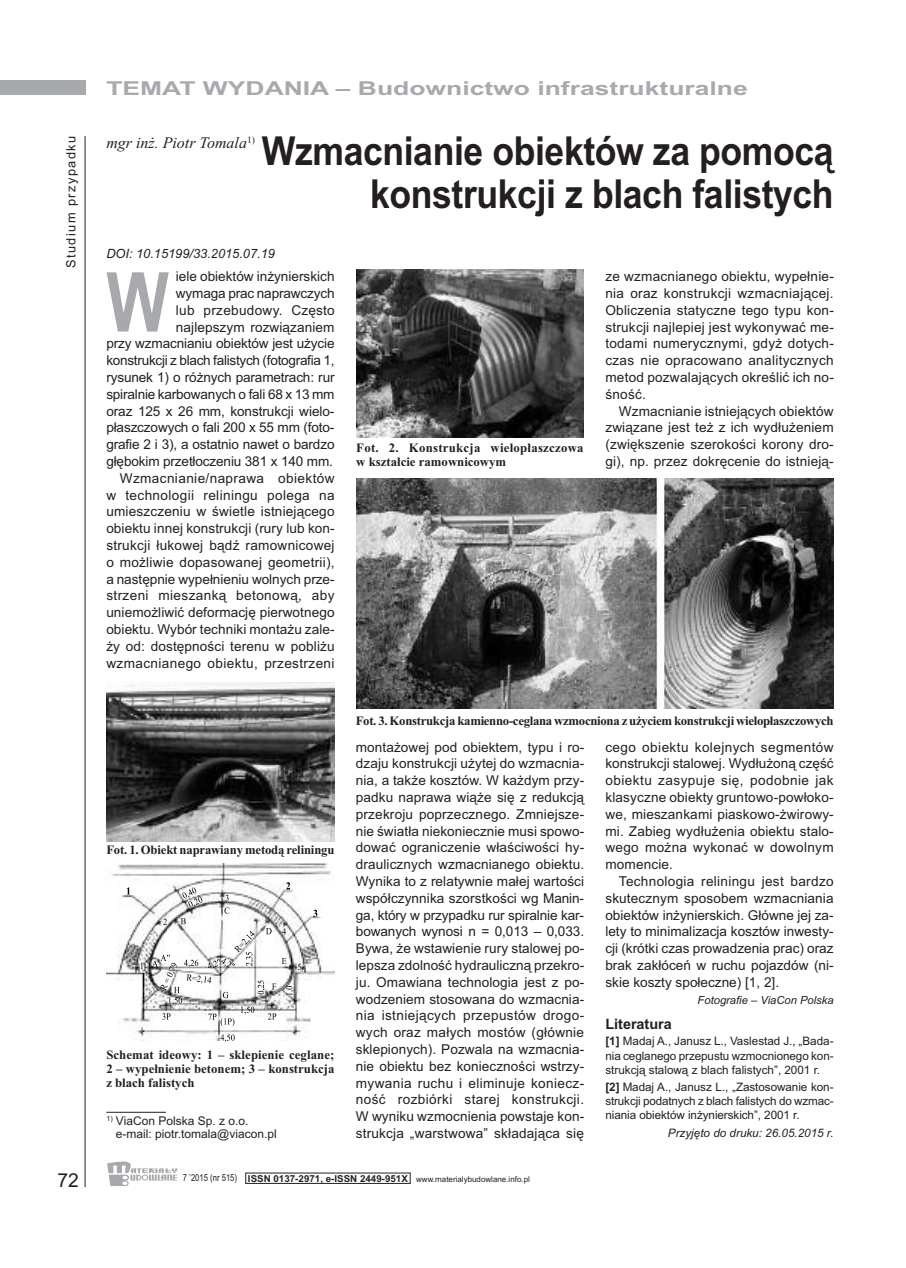
<style>
.page{position:relative;width:906px;height:1268px;background:#fff}
.page>*{position:absolute;margin:0;border:0;box-sizing:border-box;transform-origin:0 0}
.t1{font:700 82.8px "Arial";color:#a8a9ad;scale:.8 1}
.t2{font:700 39.9px/42.9px "Arial";letter-spacing:-.01em;color:#231f20;text-align:right;scale:.89 1}
.t3{font:700 19.2px "Arial";color:#a8a9ad;scale:1.38 1}
.t4{font:19.2px "Arial";color:#231f20}
.t5{font:italic 16.05px "Times New Roman";color:#231f20}
.t6{font:700 14.4px "Arial";color:#231f20}
.t7{font:13.65px/16.8px "Arial";letter-spacing:.005em;color:#231f20;text-align:justify}
.t8{font:700 12.75px/14.4px "Times New Roman";letter-spacing:-.01em;color:#231f20;text-align:justify}
.t9{font:700 12.75px/14.4px "Times New Roman";letter-spacing:.02em;color:#231f20}
.t10{font:italic 12.75px "Arial";color:#231f20}
.t11{font:12.75px "Arial";letter-spacing:.11em;color:#231f20}
.t12{font:12px/12.8px "Arial";color:#231f20}
.t13{font:11.7px/14.4px "Arial";letter-spacing:-.005em;color:#231f20;text-align:justify}
.t14{font:italic 11.7px "Arial";color:#231f20}
.t15{font:italic 11.25px "Arial";color:#231f20}
.t16{font:7.95px "Arial";color:#231f20}
.s1{font-weight:700}
.s2{font-size:9.6px}
.s3{font-weight:700;font-size:9.6px}
</style>
<div class="page">
<div style="left:0;top:81px;width:85px;height:14px;background:#a8a9ad"></div>
<hr style="left:85px;top:136px;width:1px;height:1050px;background:#231f20">
<svg style="left:107px;top:1161px;width:70px;height:24px"></svg>
<hr style="left:106px;top:1111px;width:60px;height:1px;background:#231f20">
<img style="left:106px;top:682px;width:228px;height:159px">
<img style="left:106px;top:863px;width:228px;height:177px">
<svg style="left:286px;top:985px;width:8px;height:10px"></svg>
<svg style="left:141px;top:962px;width:2px;height:6px"></svg>
<svg style="left:282px;top:928px;width:4px;height:6px"></svg>
<svg style="left:298px;top:963px;width:3px;height:6px"></svg>
<svg style="left:282px;top:957px;width:4px;height:6px"></svg>
<svg style="left:220px;top:1034px;width:15px;height:7px"></svg>
<svg style="left:127px;top:887px;width:3px;height:7px"></svg>
<svg style="left:286px;top:882px;width:4px;height:7px"></svg>
<svg style="left:313px;top:909px;width:4px;height:7px"></svg>
<svg style="left:152px;top:887px;width:124px;height:139px"></svg>
<img style="left:356px;top:269px;width:227px;height:168px">
<img style="left:356px;top:478px;width:477px;height:230px">
<p class="t11" style="left:64px;top:268px;width:134px;rotate:-90deg">Studium przypadku</p>
<h3 class="t4" style="left:57px;top:1168px;width:23px">72</h3>
<h3 class="t3" style="left:106px;top:77px;width:466px">TEMAT WYDANIA – Budownictwo infrastrukturalne</h3>
<p class="t5" style="left:106px;top:133px;width:150px">mgr inż. Piotr Tomala<sup>1)</sup></p>
<h2 class="t2" style="left:262px;top:130px;width:644px">Wzmacnianie obiektów za pomocą konstrukcji z blach falistych</h2>
<p class="t10" style="left:106px;top:246px;width:170px">DOI: 10.15199/33.2015.07.19</p>
<p class="t7" style="left:106px;top:268px;width:230px;text-align:right">iele obiektów inżynierskich<br>wymaga prac naprawczych<br>lub przebudowy. Często najlepszym rozwiązaniem<br>przy wzmacnianiu obiektów jest użycie konstrukcji z blach falistych (fotografia 1, rysunek 1) o różnych parametrach: rur spiralnie karbowanych o fali 68 x 13 mm oraz 125 x 26 mm, konstrukcji wielo&shy;płaszczowych o fali 200 x 55 mm (foto&shy;grafie 2 i 3), a ostatnio nawet o bardzo głębokim przetłoczeniu 381 x 140 mm.<br>Wzmacnianie/naprawa obiektów<br>w technologii reliningu polega na umieszczeniu w świetle istniejącego obiektu innej konstrukcji (rury lub kon&shy;strukcji łukowej bądź ramownicowej o możliwie dopasowanej geometrii), a następnie wypełnieniu wolnych prze&shy;strzeni mieszanką betonową, aby uniemożliwić deformację pierwotnego obiektu. Wybór techniki montażu zale&shy;ży od: dostępności terenu w pobliżu wzmacnianego obiektu, przestrzeni</p>
<h1 class="t1" style="left:106px;top:254px;width:80px">W</h1>
<p class="t8" style="left:106px;top:842px;width:230px">Fot. 1. Obiekt naprawiany metodą reliningu</p>
<p class="t8" style="left:106px;top:1046px;width:230px">Schemat ideowy: 1 – sklepienie ceglane; 2 – wypełnienie betonem; 3 – konstrukcja z blach falistych</p>
<p class="t12" style="left:116px;top:1114px;width:162px;text-indent:-10px"><sup>1)</sup> ViaCon Polska Sp. z o.o. e-mail: piotr.tomala@viacon.pl</p>
<p class="t9" style="left:356px;top:440px;width:229px">Fot. 2. Konstrukcja wielopłaszczowa w kształcie ramownicowym</p>
<p class="t7" style="left:605px;top:268px;width:230px">ze wzmacnianego obiektu, wypełnie&shy;nia oraz konstrukcji wzmacniającej.<br>Obliczenia statyczne tego typu kon&shy;strukcji najlepiej jest wykonywać me&shy;todami numerycznymi, gdyż dotych&shy;czas nie opracowano analitycznych metod pozwalających określić ich no&shy;śność.</p>
<p class="t7" style="left:605px;top:402px;width:230px;text-indent:14px">Wzmacnianie istniejących obiektów związane jest też z ich wydłużeniem (zwiększenie szerokości korony dro&shy;gi), np. przez dokręcenie do istnieją-</p>
<p class="t8" style="left:356px;top:713px;width:479px">Fot. 3. Konstrukcja kamienno-ceglana wzmocniona z użyciem konstrukcji wielopłaszczowych</p>
<p class="t7" style="left:356px;top:738px;width:230px">montażowej pod obiektem, typu i ro&shy;dzaju konstrukcji użytej do wzmacnia&shy;nia, a także kosztów. W każdym przy&shy;padku naprawa wiąże się z redukcją przekroju poprzecznego. Zmniejsze&shy;nie światła niekoniecznie musi spowo&shy;dować ograniczenie właściwości hy&shy;draulicznych wzmacnianego obiektu.<br>Wynika to z relatywnie małej wartości współczynnika szorstkości wg Manin&shy;ga, który w przypadku rur spiralnie kar&shy;bowanych wynosi n = 0,013 – 0,033.<br>Bywa, że wstawienie rury stalowej po&shy;lepsza zdolność hydrauliczną przekro&shy;ju. Omawiana technologia jest z po&shy;wodzeniem stosowana do wzmacnia&shy;nia istniejących przepustów drogo&shy;wych oraz małych mostów (głównie sklepionych). Pozwala na wzmacnia&shy;nie obiektu bez konieczności wstrzy&shy;mywania ruchu i eliminuje koniecz&shy;ność rozbiórki starej konstrukcji.<br>W wyniku wzmocnienia powstaje kon&shy;strukcja „warstwowa” składająca się</p>
<p class="t7" style="left:605px;top:738px;width:230px">cego obiektu kolejnych segmentów konstrukcji stalowej. Wydłużoną część obiektu zasypuje się, podobnie jak klasyczne obiekty gruntowo-powłoko&shy;we, mieszankami piaskowo-żwirowy&shy;mi. Zabieg wydłużenia obiektu stalo&shy;wego można wykonać w dowolnym momencie.</p>
<p class="t7" style="left:605px;top:872px;width:230px;text-indent:14px">Technologia reliningu jest bardzo skutecznym sposobem wzmacniania obiektów inżynierskich. Główne jej za&shy;lety to minimalizacja kosztów inwesty&shy;cji (krótki czas prowadzenia prac) oraz brak zakłóceń w ruchu pojazdów (ni&shy;skie koszty społeczne) [1, 2].</p>
<p class="t15" style="left:697px;top:992px;width:138px">Fotografie – ViaCon Polska</p>
<p class="t6" style="left:605px;top:1015px;width:68px">Literatura</p>
<p class="t13" style="left:605px;top:1033px;width:230px"><span class="s1">[1]</span> Madaj A., Janusz L., Vaslestad J., „Bada&shy;nia ceglanego przepustu wzmocnionego kon&shy;strukcją stalową z blach falistych”, 2001 r.</p>
<p class="t13" style="left:605px;top:1079px;width:230px"><span class="s1">[2]</span> Madaj A., Janusz L., „Zastosowanie kon&shy;strukcji podatnych z blach falistych do wzmac&shy;niania obiektów inżynierskich”, 2001 r.</p>
<p class="t14" style="left:668px;top:1125px;width:167px">Przyjęto do druku: 26.05.2015 r.</p>
<p class="t16" style="left:183px;top:1174px;width:348px"><span class="s2">7 ’2015 (nr 515)</span> <span class="s3">ISSN 0137-2971, e-ISSN 2449-951X</span> www.materialybudowlane.info.pl</p>
</div>
